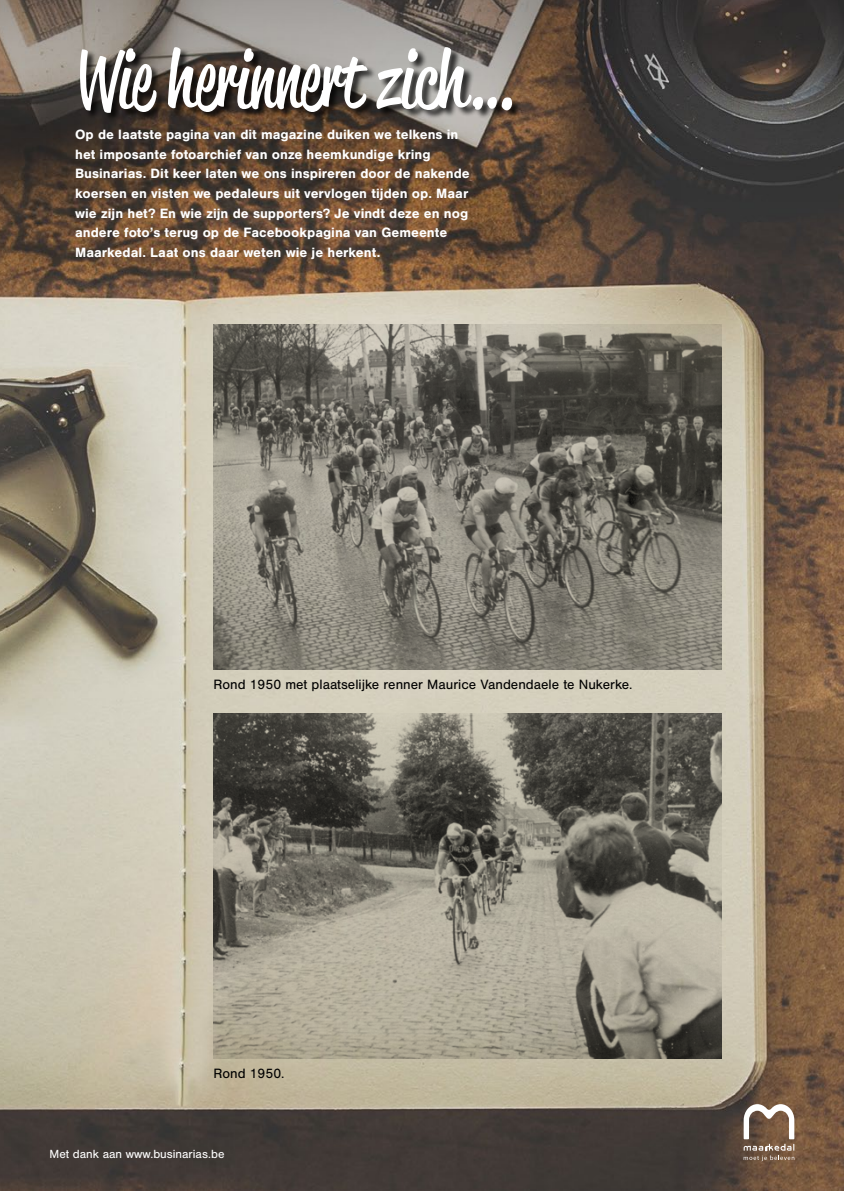
<style>
.page{position:relative;width:844px;height:1191px;background:#fff}
.page>*{position:absolute;margin:0;border:0;box-sizing:border-box;transform-origin:0 0}
.t1{font:77.52px "Reklame Script";letter-spacing:-.01em;color:#fff}
.t2{font:700 14px/19.6px "Nimbus San";color:#fff}
.t3{font:14px "Nimbus San";color:#000}
.t4{font:12.25px "Nimbus San";color:#fff}
</style>
<div class="page">
<img style="left:0;top:0;width:843px;height:1191px">
<div style="left:80px;top:48px;width:441px;height:74px;background:#000;opacity:.75"></div>
<svg style="left:743px;top:1104px;width:51px;height:57px"></svg>
<img style="left:213px;top:324px;width:508px;height:346px">
<img style="left:213px;top:713px;width:507px;height:345px">
<h1 class="t1" style="left:75px;top:27px;width:441px">Wie herinnert zich…</h1>
<p class="t2" style="left:75px;top:125px;width:396px">Op de laatste pagina van dit magazine duiken we telkens in het imposante fotoarchief van onze heemkundige kring Businarias. Dit keer laten we ons inspireren door de nakende koersen en visten we pedaleurs uit vervlogen tijden op. Maar wie zijn het? En wie zijn de supporters? Je vindt deze en nog andere foto’s terug op de Facebookpagina van Gemeente Maarkedal. Laat ons daar weten wie je herkent.</p>
<p class="t3" style="left:213px;top:677px;width:420px">Rond 1950 met plaatselijke renner Maurice Vandendaele te Nukerke.</p>
<p class="t3" style="left:213px;top:1065px;width:73px">Rond 1950.</p>
<p class="t4" style="left:50px;top:1147px;width:176px">Met dank aan www.businarias.be</p>
</div>
